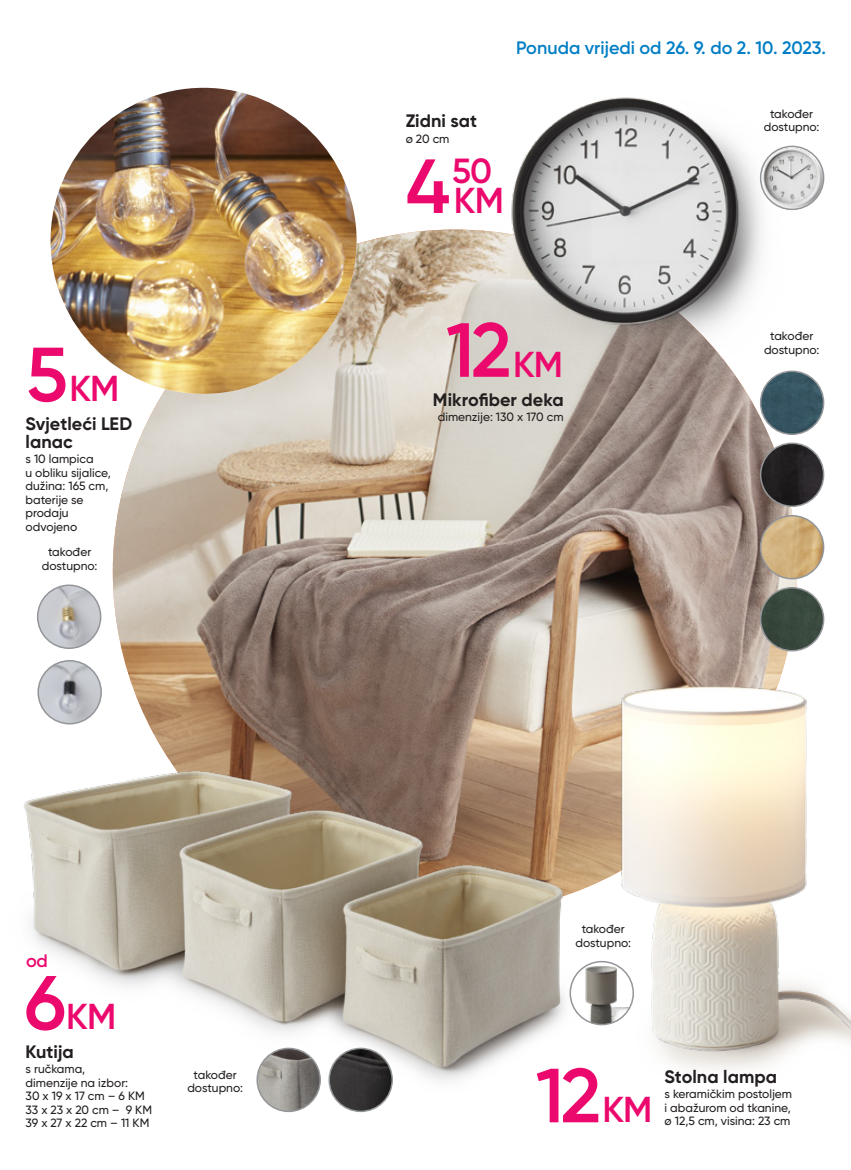
<style>
.page{position:relative;width:851px;height:1170px;background:#fff}
.page>*{position:absolute;margin:0;border:0;box-sizing:border-box;transform-origin:0 0}
.t1{font:600 76.5px "Gilroy";color:#ec096d}
.t2{font:600 36px "Gilroy";color:#ec096d}
.t3{font:600 34.95px "Gilroy";color:#ec096d}
.t4{font:700 18px/18px "Gilroy";color:#231f20}
.t5{font:600 18px "Gilroy";color:#007ec5}
.t6{font:600 18px "Gilroy";color:#ec096d}
.t7{font:500 12px/13.5px "Gilroy";color:#231f20;text-align:center}
.s1{font-size:76.5px}
.s2{font-size:36px}
</style>
<div class="page">
<img style="left:113px;top:229px;width:683px;height:684px;border-radius:342px">
<img style="left:70px;top:703px;width:454px;height:410px">
<img style="left:50px;top:88px;width:306px;height:306px;border-radius:153px">
<img style="left:23px;top:587px;width:47px;height:372px">
<img style="left:479px;top:97px;width:346px;height:353px">
<img style="left:524px;top:657px;width:326px;height:413px">
<img style="left:570px;top:963px;width:61px;height:61px">
<div style="left:569px;top:960px;width:65px;height:65px;border:2px solid #939598;border-radius:50%"></div>
<img style="left:760px;top:146px;width:63px;height:63px;border-radius:31px">
<div style="left:759px;top:146px;width:65px;height:64px;border:2px solid #939598;border-radius:50%"></div>
<img style="left:257px;top:1048px;width:63px;height:63px;border-radius:31px">
<div style="left:256px;top:1047px;width:65px;height:64px;border:2px solid #939598;border-radius:50%"></div>
<img style="left:329px;top:1048px;width:63px;height:63px;border-radius:31px">
<div style="left:328px;top:1047px;width:65px;height:64px;border:2px solid #939598;border-radius:50%"></div>
<img style="left:38px;top:585px;width:63px;height:63px;border-radius:31px">
<div style="left:37px;top:584px;width:64px;height:65px;border:2px solid #939598;border-radius:50%"></div>
<img style="left:38px;top:660px;width:63px;height:63px;border-radius:31px">
<div style="left:37px;top:660px;width:65px;height:64px;border:2px solid #939598;border-radius:50%"></div>
<img style="left:760px;top:371px;width:63px;height:63px;border-radius:31px">
<div style="left:759px;top:370px;width:65px;height:65px;border:2px solid #939598;border-radius:50%"></div>
<img style="left:760px;top:443px;width:63px;height:63px;border-radius:31px">
<div style="left:759px;top:442px;width:65px;height:65px;border:2px solid #939598;border-radius:50%"></div>
<img style="left:760px;top:515px;width:63px;height:63px;border-radius:31px">
<div style="left:759px;top:515px;width:65px;height:64px;border:2px solid #939598;border-radius:50%"></div>
<div style="left:760px;top:587px;width:63px;height:63px;background:#39493e;border-radius:31px"></div>
<div style="left:759px;top:587px;width:65px;height:64px;border:2px solid #939598;border-radius:50%"></div>
<h2 class="t2" style="left:26px;top:366px;width:95px"><span class="s1">5</span> KM</h2>
<h3 class="t4" style="left:26px;top:414px;width:108px">Svjetleći LED lanac</h3>
<p class="t7" style="left:26px;top:452px;width:87px;text-align:left">s 10 lampica<br>u obliku sijalice, dužina: 165 cm, baterije se prodaju odvojeno</p>
<p class="t7" style="left:42px;top:545px;width:57px">također dostupno:</p>
<h3 class="t6" style="left:26px;top:949px;width:23px">od</h3>
<h2 class="t2" style="left:24px;top:994px;width:93px"><span class="s1">6</span> KM</h2>
<h3 class="t4" style="left:26px;top:1042px;width:50px">Kutija</h3>
<p class="t7" style="left:26px;top:1062px;width:128px;text-align:left">s ručkama,<br>dimenzije na izbor:<br>30 x 19 x 17 cm – 6 KM<br>33 x 23 x 20 cm – 9 KM<br>39 x 27 x 22 cm – 11 KM</p>
<p class="t7" style="left:187px;top:1067px;width:57px">također dostupno:</p>
<h3 class="t5" style="left:516px;top:37px;width:311px">Ponuda vrijedi od 26. 9. do 2. 10. 2023.</h3>
<h3 class="t4" style="left:405px;top:112px;width:73px">Zidni sat</h3>
<p class="t7" style="left:405px;top:132px;width:45px">ø 20 cm</p>
<h3 class="t3" style="left:405px;top:149px;width:88px"><span class="s1">4</span> 50</h3>
<h2 class="t2" style="left:454px;top:178px;width:51px">KM</h2>
<p class="t7" style="left:763px;top:107px;width:57px">također dostupno:</p>
<h1 class="t1" style="left:446px;top:302px;width:118px">12 <span class="s2">KM</span></h1>
<h3 class="t4" style="left:433px;top:390px;width:132px">Mikrofiber deka</h3>
<p class="t7" style="left:437px;top:410px;width:127px">dimenzije: 130 x 170 cm</p>
<p class="t7" style="left:763px;top:329px;width:57px">također dostupno:</p>
<p class="t7" style="left:575px;top:922px;width:57px">također dostupno:</p>
<h1 class="t1" style="left:535px;top:1047px;width:118px">12 <span class="s2">KM</span></h1>
<h3 class="t4" style="left:664px;top:1067px;width:114px">Stolna lampa</h3>
<p class="t7" style="left:664px;top:1087px;width:129px;text-align:justify">s keramičkim postoljem i abažurom od tkanine, ø 12,5 cm, visina: 23 cm</p>
</div>
